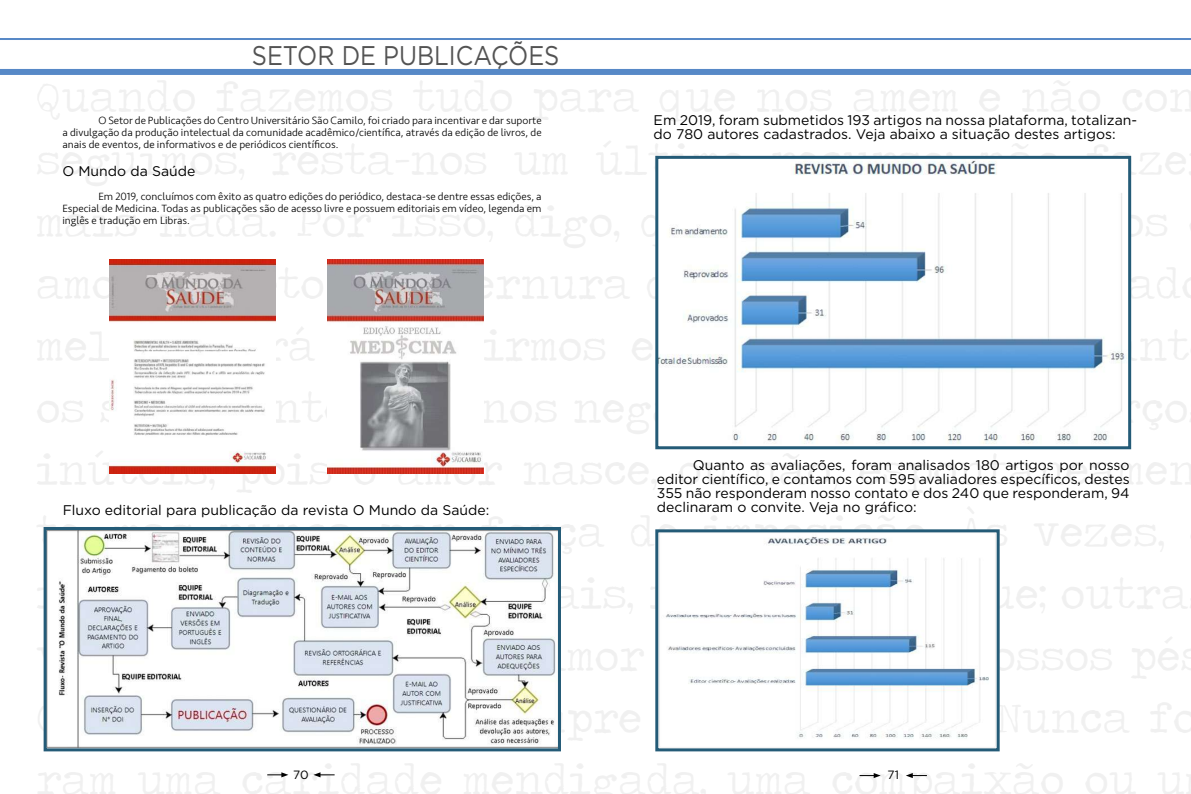
<style>
.page{position:relative;width:1191px;height:794px;background:#fff}
.page>*{position:absolute;margin:0;border:0;box-sizing:border-box;transform-origin:0 0}
.t1{font:27px "Gotham";color:#535353;scale:.88 1}
.t2{font:14px/14px "Gotham";color:#000}
.t3{font:12px "Gotham";color:#000}
.t4{font:300 11px/12px "Seravek";color:#000;text-align:justify}
</style>
<div class="page">
<svg style="left:313px;top:772px;width:21px;height:5px"></svg>
<svg style="left:267px;top:772px;width:21px;height:5px"></svg>
<svg style="left:906px;top:773px;width:21px;height:5px"></svg>
<svg style="left:859px;top:773px;width:21px;height:5px"></svg>
<div style="left:0;top:69px;width:1191px;height:6px;background:#5789c7"></div>
<img style="left:48px;top:531px;width:509px;height:216px">
<div style="left:44px;top:527px;width:517px;height:224px;border:3px solid #245b77"></div>
<img style="left:109px;top:259px;width:167px;height:214px">
<img style="left:327px;top:259px;width:157px;height:214px">
<hr style="left:0;top:38px;width:1191px;height:2px;background:#5789c7">
<img style="left:659px;top:160px;width:467px;height:284px">
<div style="left:655px;top:156px;width:476px;height:293px;border:3px solid #245b77"></div>
<img style="left:659px;top:533px;width:330px;height:214px">
<div style="left:655px;top:529px;width:344px;height:222px;border:3px solid #245b77"></div>
<h1 class="t1" style="left:252px;top:38px;width:351px">SETOR DE PUBLICAÇÕES</h1>
<p class="t4" style="left:62px;top:114px;width:481px;text-indent:36px">O Setor de Publicações do Centro Universitário São Camilo, foi criado para incentivar e dar suporte a divulgação da produção intelectual da comunidade acadêmico/científica, através da edição de livros, de anais de eventos, de informativos e de periódicos científicos.</p>
<p class="t2" style="left:62px;top:164px;width:134px">O Mundo da Saúde</p>
<p class="t4" style="left:62px;top:190px;width:481px;text-indent:36px">Em 2019, concluímos com êxito as quatro edições do periódico, destaca-se dentre essas edições, a Especial de Medicina. Todas as publicações são de acesso livre e possuem editoriais em vídeo, legenda em inglês e tradução em Libras.</p>
<p class="t2" style="left:63px;top:502px;width:428px">Fluxo editorial para publicação da revista O Mundo da Saúde:</p>
<p class="t2" style="left:653px;top:113px;width:485px">Em 2019, foram submetidos 193 artigos na nossa plataforma, totalizan&shy;do 780 autores cadastrados. Veja abaixo a situação destes artigos:</p>
<p class="t2" style="left:657px;top:457px;width:474px;text-align:justify;text-indent:36px">Quanto as avaliações, foram analisados 180 artigos por nosso editor científico, e contamos com 595 avaliadores específicos, destes 355 não responderam nosso contato e dos 240 que responderam, 94 declinaram o convite. Veja no gráfico:</p>
<p class="t3" style="left:293px;top:767px;width:17px">70</p>
<p class="t3" style="left:887px;top:767px;width:13px">71</p>
</div>
